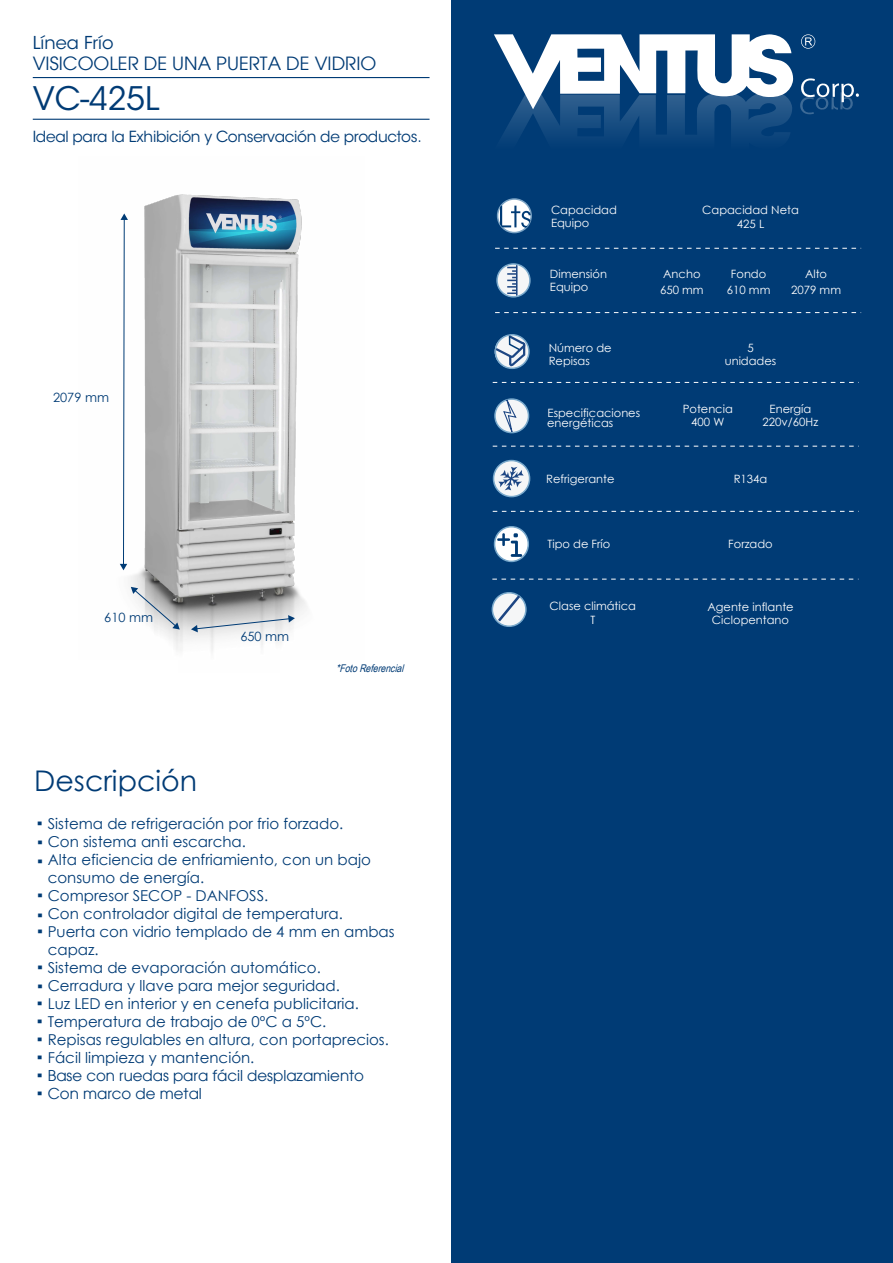
<style>
.page{position:relative;width:893px;height:1263px;background:#fff}
.page>*{position:absolute;margin:0;border:0;box-sizing:border-box;transform-origin:0 0}
.t1{font:32.25px "ITC Avant Garde Std";color:#003b75}
.t2{font:28.5px "Century Gothic";color:#003b75}
.t3{font:18.3px "Avant Garde LT";color:#003b75}
.t4{font:900 18px/18px "Arial";color:#003b75}
.t5{font:17.7px "ITC Avant Garde Std";color:#003b75}
.t6{font:15.15px "ITC Avant Garde Std";letter-spacing:-.02em;color:#003b75}
.t7{font:15px/18px "Century Gothic";color:#003b75}
.t8{font:15px/18px "Avant Garde LT";color:#003b75}
.t9{font:12.75px "Century Gothic";color:#003b75}
.t10{font:11.4px/12.9px "Century Gothic";color:#fff;text-align:center}
.t11{font:italic 10.65px "Arial Narrow";color:#003b75}
</style>
<div class="page">
<img style="left:123px;top:194px;width:184px;height:457px">
<div style="left:451px;top:0;width:442px;height:1263px;background:#003b75"></div>
<svg style="left:494px;top:34px;width:300px;height:104px"></svg>
<svg style="left:800px;top:78px;width:59px;height:36px"></svg>
<svg style="left:801px;top:34px;width:14px;height:15px"></svg>
<svg style="left:120px;top:213px;width:8px;height:357px"></svg>
<svg style="left:131px;top:587px;width:49px;height:42px"></svg>
<svg style="left:191px;top:615px;width:104px;height:17px;background:#cdd2d6"></svg>
<hr style="left:33px;top:77px;width:396px;height:1px;background:#003b75">
<hr style="left:33px;top:119px;width:396px;height:1px;background:#003b75">
<svg style="left:497px;top:198px;width:35px;height:35px"></svg>
<svg style="left:500px;top:206px;width:31px;height:22px"></svg>
<svg style="left:497px;top:264px;width:33px;height:33px"></svg>
<div style="left:496px;top:263px;width:35px;height:35px;border:2px solid #79a8cb;border-radius:50%"></div>
<svg style="left:507px;top:267px;width:9px;height:27px"></svg>
<hr style="left:516px;top:265px;width:1px;height:31px;background:#1d4683">
<svg style="left:495px;top:248px;width:366px;height:1px"></svg>
<svg style="left:495px;top:312px;width:366px;height:1px"></svg>
<svg style="left:493px;top:382px;width:366px;height:1px"></svg>
<svg style="left:495px;top:335px;width:34px;height:33px"></svg>
<div style="left:495px;top:334px;width:35px;height:35px;border:2px solid #79a8cb;border-radius:50%"></div>
<svg style="left:494px;top:334px;width:32px;height:33px"></svg>
<svg style="left:493px;top:398px;width:366px;height:49px"></svg>
<svg style="left:493px;top:511px;width:366px;height:1px"></svg>
<svg style="left:494px;top:460px;width:36px;height:37px"></svg>
<div style="left:493px;top:460px;width:37px;height:37px;border:2px solid #78a8cb;border-radius:50%"></div>
<svg style="left:498px;top:467px;width:26px;height:23px"></svg>
<svg style="left:495px;top:527px;width:33px;height:34px"></svg>
<div style="left:494px;top:526px;width:35px;height:36px;border:2px solid #78a8cb;border-radius:50%"></div>
<svg style="left:497px;top:533px;width:25px;height:24px"></svg>
<svg style="left:492px;top:593px;width:34px;height:33px"></svg>
<div style="left:492px;top:592px;width:35px;height:35px;border:2px solid #78a8cb;border-radius:50%"></div>
<svg style="left:495px;top:592px;width:28px;height:32px"></svg>
<svg style="left:492px;top:579px;width:366px;height:1px"></svg>
<p class="t5" style="left:33px;top:32px;width:82px">Línea Frío</p>
<p class="t3" style="left:33px;top:52px;width:345px">VISICOOLER DE UNA PUERTA DE VIDRIO</p>
<h1 class="t1" style="left:33px;top:79px;width:128px">VC-425L</h1>
<p class="t6" style="left:33px;top:127px;width:390px">Ideal para la Exhibición y Conservación de productos.</p>
<p class="t9" style="left:53px;top:388px;width:57px">2079 mm</p>
<p class="t9" style="left:104px;top:609px;width:50px">610 mm</p>
<p class="t9" style="left:240px;top:628px;width:50px">650 mm</p>
<h2 class="t2" style="left:34px;top:760px;width:164px">Descripción</h2>
<p class="t11" style="left:336px;top:660px;width:72px">*FotoReferencial</p>
<p class="t7" style="left:48px;top:814px;width:348px">Sistema de refrigeración por frio forzado.<br>Con sistema anti escarcha.<br>Alta eficiencia de enfriamiento, con un bajo consumo de energía.<br>Compresor SECOP - DANFOSS.<br>Con controlador digital de temperatura.<br>Puerta con vidrio templado de 4 mm en ambas capaz.<br>Sistema de evaporación automático.<br>Cerradura y llave para mejor seguridad.<br>Luz LED en interior y en cenefa publicitaria.<br>Temperatura de trabajo de 0ºC a 5ºC.<br>Repisas regulables en altura, con portaprecios.<br>Fácil limpieza y mantención.</p>
<p class="t8" style="left:48px;top:1067px;width:318px">Base con ruedas para fácil desplazamiento<br>Con marco de metal</p>
<p class="t4" style="left:37px;top:814px;width:7px">·</p>
<p class="t4" style="left:37px;top:832px;width:7px">·</p>
<p class="t4" style="left:37px;top:852px;width:7px">·</p>
<p class="t4" style="left:37px;top:886px;width:7px">·</p>
<p class="t4" style="left:37px;top:905px;width:7px">·</p>
<p class="t4" style="left:37px;top:922px;width:7px">·</p>
<p class="t4" style="left:37px;top:958px;width:7px;line-height:18.9px">· ·</p>
<p class="t4" style="left:37px;top:994px;width:7px;text-align:justify">· · · · · ·</p>
<p class="t10" style="left:551px;top:203px;width:67px;text-align:left">Capacidad<br>Equipo</p>
<p class="t10" style="left:702px;top:203px;width:98px;line-height:13.5px">Capacidad Neta<br>425 L</p>
<p class="t10" style="left:550px;top:267px;width:59px;text-align:left">Dimensión<br>Equipo</p>
<p class="t10" style="left:791px;top:266px;width:51px;line-height:15.8px">Alto<br>2079 mm</p>
<p class="t10" style="left:660px;top:266px;width:45px;line-height:15.8px;text-align:left">Ancho<br>650 mm</p>
<p class="t10" style="left:727px;top:266px;width:45px;line-height:15.8px">Fondo<br>610 mm</p>
<p class="t10" style="left:549px;top:341px;width:64px;text-align:left">Número de<br>Repisas</p>
<p class="t10" style="left:725px;top:341px;width:53px">5 unidades</p>
<p class="t10" style="left:548px;top:406px;width:94px">Especificaciones</p>
<p class="t10" style="left:763px;top:402px;width:57px">Energía<br>220v/60Hz</p>
<p class="t10" style="left:683px;top:402px;width:52px">Potencia<br>400 W</p>
<p class="t10" style="left:547px;top:416px;width:68px">energéticas</p>
<p class="t10" style="left:546px;top:472px;width:70px">Refrigerante</p>
<p class="t10" style="left:734px;top:472px;width:35px">R134a</p>
<p class="t10" style="left:548px;top:538px;width:64px">Tipo de Frío</p>
<p class="t10" style="left:728px;top:538px;width:46px">Forzado</p>
<p class="t10" style="left:550px;top:599px;width:88px;line-height:13.6px">Clase climática<br>T</p>
<p class="t10" style="left:707px;top:599px;width:88px;line-height:13.6px">Agente inflante<br>Ciclopentano</p>
</div>
